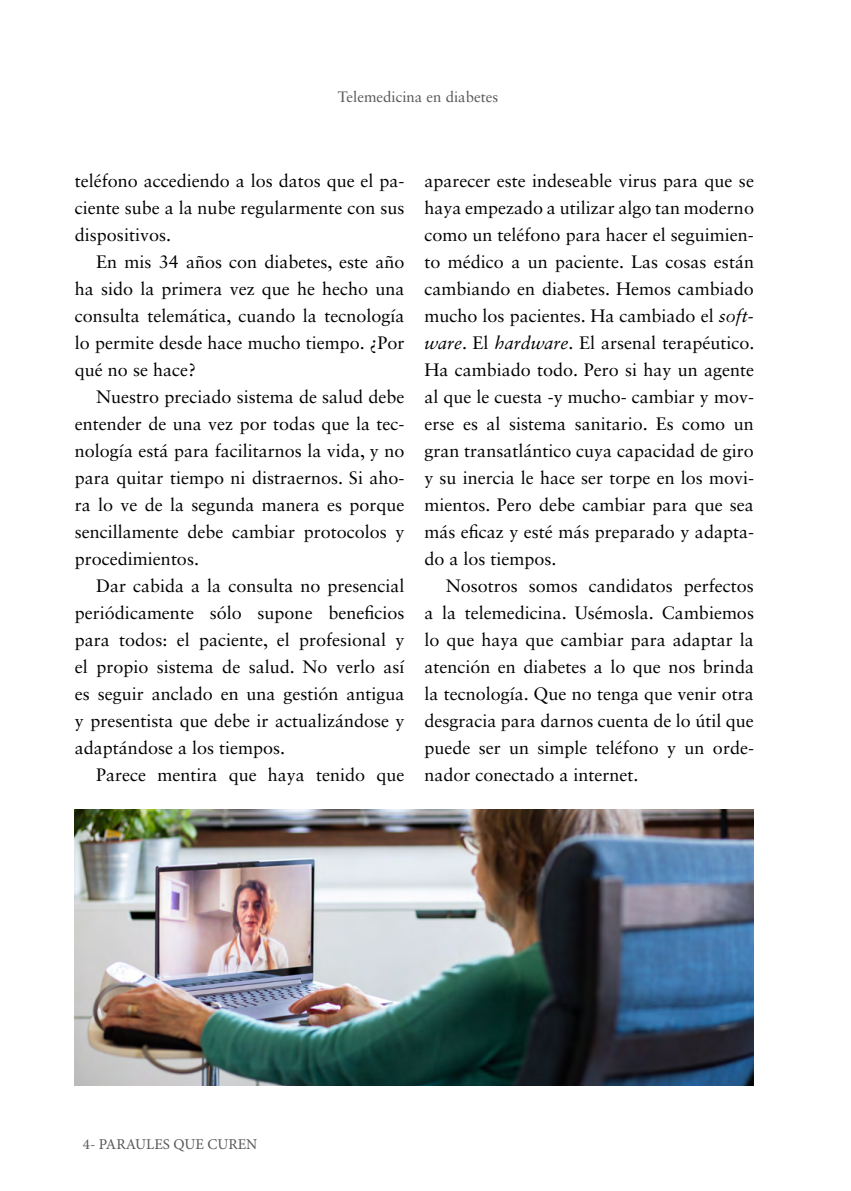
<style>
.page{position:relative;width:851px;height:1191px;background:#fff}
.page>*{position:absolute;margin:0;border:0;box-sizing:border-box;transform-origin:0 0}
.t1{font:18px/27px "Sabon LT Std";color:#000;text-align:justify}
.t2{font:15px "Sabon LT Std";color:#575756}
.t3{font:15px "Minion Pro";color:#575756}
.s1{font-style:italic}
</style>
<div class="page">
<img style="left:75px;top:809px;width:678px;height:276px">
<p class="t2" style="left:338px;top:88px;width:162px">Telemedicina en diabetes</p>
<p class="t1" style="left:75px;top:167px;width:331px">teléfono accediendo a los datos que el pa&shy;ciente sube a la nube regularmente con sus dispositivos.</p>
<p class="t1" style="left:75px;top:248px;width:331px;text-indent:21px">En mis 34 años con diabetes, este año ha sido la primera vez que he hecho una consulta telemática, cuando la tecnología lo permite desde hace mucho tiempo. ¿Por qué no se hace?</p>
<p class="t1" style="left:75px;top:383px;width:331px;text-indent:21px">Nuestro preciado sistema de salud debe entender de una vez por todas que la tec&shy;nología está para facilitarnos la vida, y no para quitar tiempo ni distraernos. Si aho&shy;ra lo ve de la segunda manera es porque sencillamente debe cambiar protocolos y procedimientos.</p>
<p class="t1" style="left:75px;top:572px;width:331px;text-indent:21px">Dar cabida a la consulta no presencial periódicamente sólo supone beneficios para todos: el paciente, el profesional y el propio sistema de salud. No verlo así es seguir anclado en una gestión antigua y presentista que debe ir actualizándose y adaptándose a los tiempos.</p>
<p class="t1" style="left:96px;top:761px;width:310px">Parece mentira que haya tenido que</p>
<p class="t1" style="left:424px;top:167px;width:331px">aparecer este indeseable virus para que se haya empezado a utilizar algo tan moderno como un teléfono para hacer el seguimien&shy;to médico a un paciente. Las cosas están cambiando en diabetes. Hemos cambiado mucho los pacientes. Ha cambiado el <span class="s1">soft&shy;ware</span>. El <span class="s1">hardware</span>. El arsenal terapéutico.<br>Ha cambiado todo. Pero si hay un agente al que le cuesta -y mucho- cambiar y mov&shy;erse es al sistema sanitario. Es como un gran transatlántico cuya capacidad de giro y su inercia le hace ser torpe en los movi&shy;mientos. Pero debe cambiar para que sea más eficaz y esté más preparado y adapta&shy;do a los tiempos.</p>
<p class="t1" style="left:424px;top:572px;width:331px;text-indent:21px">Nosotros somos candidatos perfectos a la telemedicina. Usémosla. Cambiemos lo que haya que cambiar para adaptar la atención en diabetes a lo que nos brinda la tecnología. Que no tenga que venir otra desgracia para darnos cuenta de lo útil que puede ser un simple teléfono y un orde&shy;nador conectado a internet.</p>
<p class="t3" style="left:83px;top:1133px;width:176px">4- PARAULES QUE CUREN</p>
</div>
